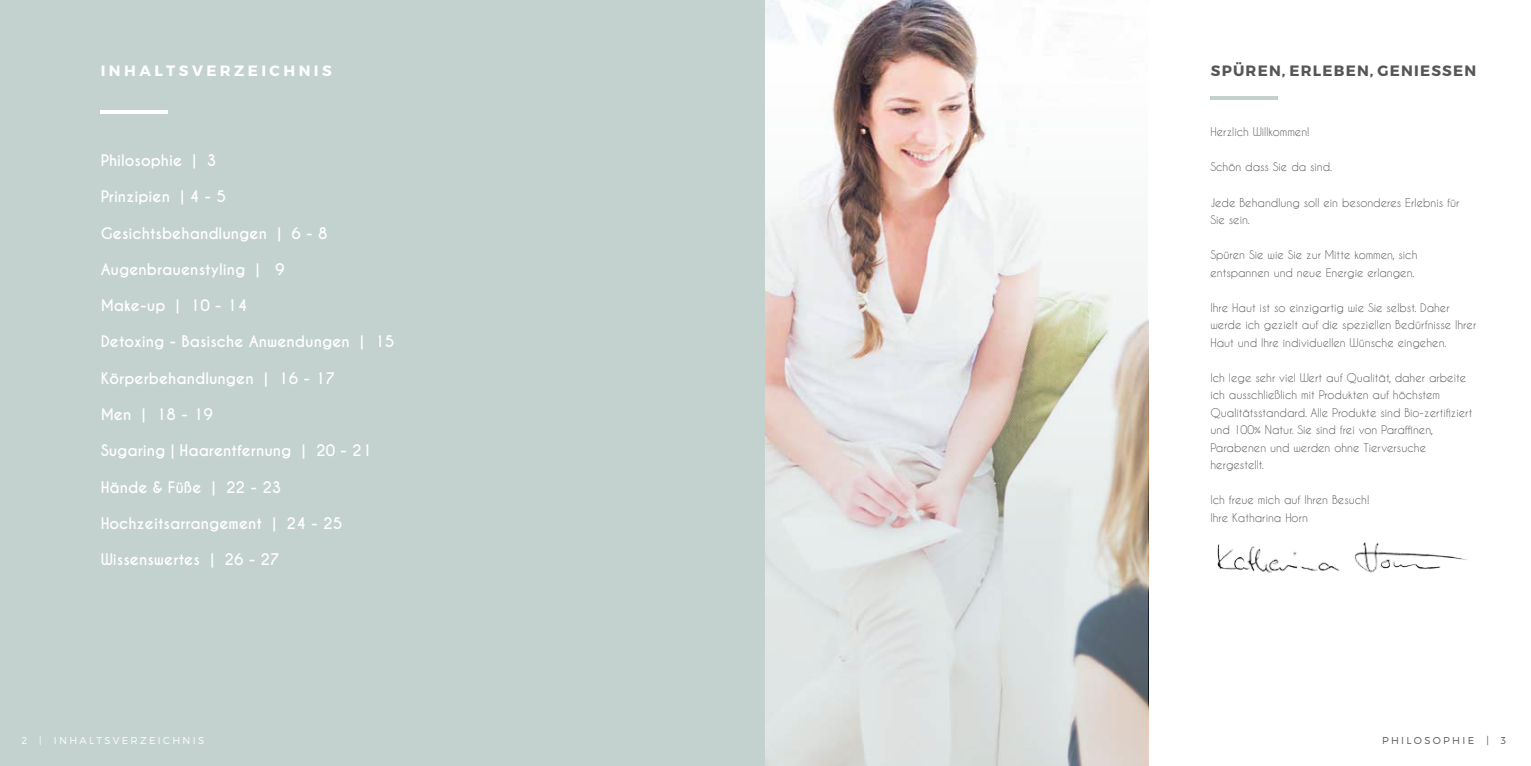
<style>
.page{position:relative;width:1531px;height:766px;background:#fff}
.page>*{position:absolute;margin:0;border:0;box-sizing:border-box;transform-origin:0 0}
.t1{font:700 15px "Caviar Dreams";color:#fff}
.t2{font:700 15px "Montserrat";letter-spacing:.08em;color:#565657}
.t3{font:700 15px "Montserrat";letter-spacing:.23em;color:#fff}
.t4{font:11.25px/17.5px "Caviar Dreams";color:#565657}
.t5{font:300 10px "Montserrat";letter-spacing:.23em;color:#fff}
.t6{font:300 10px "Montserrat";letter-spacing:.23em;color:#565657}
</style>
<div class="page">
<div style="left:0;top:0;width:765px;height:765px;background:#c3d1cf"></div>
<hr style="left:1211px;top:96px;width:67px;height:4px;background:#c3d1cf">
<img style="left:1217px;top:542px;width:251px;height:31px">
<hr style="left:100px;top:110px;width:67px;height:4px;background:#fff">
<svg style="left:765px;top:0;width:383px;height:765px"></svg>
<h1 class="t3" style="left:101px;top:61px;width:231px">IN HALTS VERZEICH NIS</h1>
<h1 class="t1" style="left:101px;top:151px;width:117px">Philosophie | 3</h1>
<h1 class="t1" style="left:101px;top:187px;width:127px">Prinzipien | 4 - 5</h1>
<h1 class="t1" style="left:101px;top:224px;width:228px">Gesichtsbehandlungen | 6 - 8</h1>
<h1 class="t1" style="left:101px;top:260px;width:185px">Augenbrauenstyling | 9</h1>
<h1 class="t1" style="left:101px;top:296px;width:148px">Make-up | 10 - 14</h1>
<h1 class="t1" style="left:101px;top:332px;width:295px">Detoxing - Basische Anwendungen | 15</h1>
<h1 class="t1" style="left:101px;top:369px;width:236px">Körperbehandlungen | 16 - 17</h1>
<h1 class="t1" style="left:101px;top:405px;width:114px">Men | 18 - 19</h1>
<h1 class="t1" style="left:101px;top:441px;width:273px">Sugaring | Haarentfernung | 20 - 21</h1>
<h1 class="t1" style="left:101px;top:477px;width:182px">Hände &amp; Füße | 22 - 23</h1>
<h1 class="t1" style="left:101px;top:514px;width:243px">Hochzeitsarrangement | 24 - 25</h1>
<h1 class="t1" style="left:101px;top:550px;width:181px">Wissenswertes | 26 - 27</h1>
<p class="t5" style="left:21px;top:734px;width:178px">2 | I NHALTSVE RZEICH NIS</p>
<h1 class="t2" style="left:1211px;top:61px;width:267px">SPÜREN, ERLEBEN, GENIESSEN</h1>
<p class="t4" style="left:1210px;top:123px;width:101px">Herzlich Willkommen!</p>
<p class="t4" style="left:1210px;top:158px;width:123px">Schön dass Sie da sind.</p>
<p class="t4" style="left:1210px;top:193px;width:250px">Jede Behandlung soll ein besonderes Erlebnis für<br>Sie sein.</p>
<p class="t4" style="left:1210px;top:246px;width:209px">Spüren Sie wie Sie zur Mitte kommen, sich entspannen und neue Energie erlangen.</p>
<p class="t4" style="left:1210px;top:298px;width:267px">Ihre Haut ist so einzigartig wie Sie selbst. Daher werde ich gezielt auf die speziellen Bedürfnisse Ihrer<br>Haut und Ihre individuellen Wünsche eingehen.</p>
<p class="t4" style="left:1210px;top:368px;width:264px">Ich lege sehr viel Wert auf Qualität, daher arbeite ich ausschließlich mit Produkten auf höchstem Qualitätsstandard. Alle Produkte sind Bio-zertifiziert und 100% Natur. Sie sind frei von Paraffinen, Parabenen und werden ohne Tierversuche hergestellt.</p>
<p class="t4" style="left:1210px;top:491px;width:161px">Ich freue mich auf Ihren Besuch!<br>Ihre Katharina Horn</p>
<p class="t6" style="left:1382px;top:734px;width:126px">PHILOSOP HIE | 3</p>
</div>
